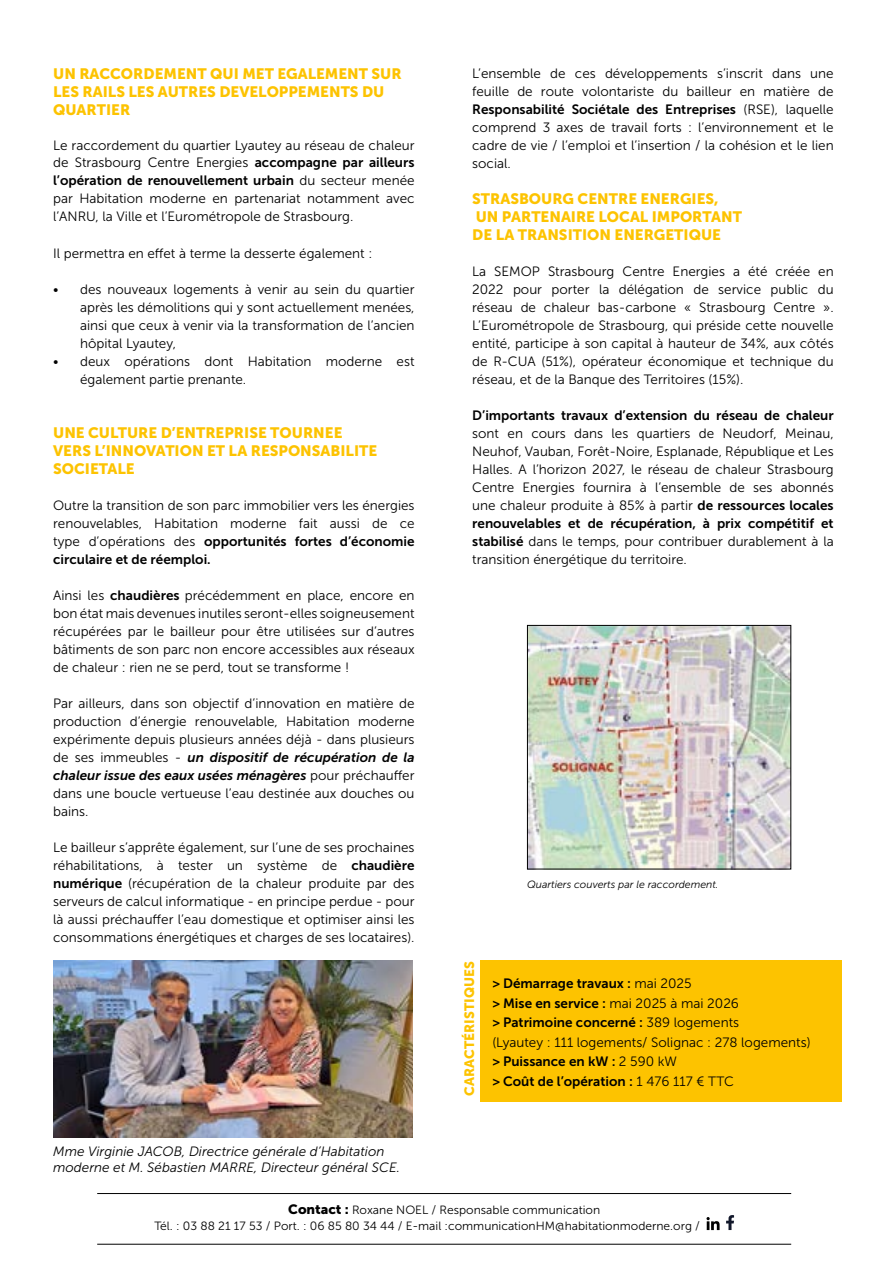
<style>
.page{position:relative;width:893px;height:1263px;background:#fff}
.page>*{position:absolute;margin:0;border:0;box-sizing:border-box;transform-origin:0 0}
.t1{font:15px/18px "Museo Sans 900";color:#fdc300}
.t2{font:13.5px/18px "Museo Sans 300";color:#000}
.t3{font:13.5px/19.5px "Museo Sans 700";color:#000}
.t4{font:italic 13.5px/18px "Museo Sans 700";color:#000}
.t5{font:italic 13.5px/16.2px "Museo Sans 300";color:#000}
.t6{font:13.5px "Museo Sans 900";color:#fdc300}
.t7{font:12px/16.5px "Museo Sans 300";color:#000}
.t8{font:italic 10.5px "Museo Sans 300";color:#000}
.s1{font-family:"Museo Sans 700"}
.s2{font-family:"Museo Sans 300"}
.s3{font-family:"Museo Sans 300";font-style:normal}
.s4{font-family:"Museo Sans 900";font-size:13.5px}
</style>
<div class="page">
<div style="left:480px;top:961px;width:362px;height:141px;background:#fdc300"></div>
<svg style="left:706px;top:1217px;width:14px;height:13px"></svg>
<svg style="left:726px;top:1215px;width:8px;height:15px"></svg>
<hr style="left:97px;top:1193px;width:694px;height:1px;background:#000">
<hr style="left:97px;top:1244px;width:694px;height:1px;background:#000">
<img style="left:54px;top:961px;width:359px;height:177px">
<img style="left:529px;top:627px;width:260px;height:240px">
<div style="left:527px;top:625px;width:264px;height:244px;border:1px solid #000"></div>
<p class="t1" style="left:53px;top:65px;width:350px">UN RACCORDEMENT QUI MET EGALEMENT SUR<br>LES RAILS LES AUTRES DEVELOPPEMENTS DU<br>QUARTIER</p>
<p class="t2" style="left:53px;top:136px;width:363px">Le raccordement du quartier Lyautey au réseau de chaleur de Strasbourg Centre Energies <span class="s1">accompagne par ailleurs</span></p>
<p class="t3" style="left:53px;top:171px;width:363px">l’opération de renouvellement urbain <span class="s2">du secteur menée</span></p>
<p class="t2" style="left:53px;top:190px;width:363px">par Habitation moderne en partenariat notamment avec l’ANRU, la Ville et l’Eurométropole de Strasbourg.</p>
<p class="t2" style="left:53px;top:244px;width:321px">Il permettra en effet à terme la desserte également :</p>
<p class="t2" style="left:80px;top:280px;width:336px;text-align:justify;text-indent:-27px">• des nouveaux logements à venir au sein du quartier après les démolitions qui y sont actuellement menées, ainsi que ceux à venir via la transformation de l’ancien hôpital Lyautey,</p>
<p class="t2" style="left:80px;top:352px;width:336px;text-indent:-27px">• deux opérations dont Habitation moderne est également partie prenante.</p>
<p class="t1" style="left:53px;top:423px;width:326px">UNE CULTURE D’ENTREPRISE TOURNEE<br>VERS L’INNOVATION ET LA RESPONSABILITE<br>SOCIETALE</p>
<p class="t2" style="left:53px;top:496px;width:363px">Outre la transition de son parc immobilier vers les énergies renouvelables, Habitation moderne fait aussi de ce</p>
<p class="t3" style="left:53px;top:532px;width:363px;line-height:18px"><span class="s2">type d’opérations des</span> opportunités fortes d’économie circulaire et de réemploi.</p>
<p class="t2" style="left:53px;top:586px;width:363px;text-align:justify">Ainsi les <span class="s1">chaudières</span> précédemment en place, encore en bon état mais devenues inutiles seront-elles soigneusement récupérées par le bailleur pour être utilisées sur d’autres bâtiments de son parc non encore accessibles aux réseaux de chaleur : rien ne se perd, tout se transforme !</p>
<p class="t2" style="left:53px;top:694px;width:363px;text-align:justify">Par ailleurs, dans son objectif d’innovation en matière de production d’énergie renouvelable, Habitation moderne expérimente depuis plusieurs années déjà - dans plusieurs</p>
<p class="t4" style="left:53px;top:748px;width:363px"><span class="s3">de ses immeubles -</span> un dispositif de récupération de la chaleur issue des eaux usées ménagères <span class="s3">pour préchauffer</span></p>
<p class="t2" style="left:53px;top:784px;width:363px">dans une boucle vertueuse l’eau destinée aux douches ou bains.</p>
<p class="t2" style="left:53px;top:838px;width:363px;text-align:justify">Le bailleur s’apprête également, sur l’une de ses prochaines réhabilitations, à tester un système de <span class="s1">chaudière numérique</span> (récupération de la chaleur produite par des serveurs de calcul informatique - en principe perdue - pour là aussi préchauffer l’eau domestique et optimiser ainsi les consommations énergétiques et charges de ses locataires).</p>
<p class="t5" style="left:53px;top:1143px;width:348px">Mme Virginie JACOB, Directrice générale d’Habitation moderne et M. Sébastien MARRE, Directeur général SCE.</p>
<p class="t2" style="left:472px;top:65px;width:363px">L’ensemble de ces développements s’inscrit dans une feuille de route volontariste du bailleur en matière de</p>
<p class="t3" style="left:472px;top:100px;width:363px">Responsabilité Sociétale des Entreprises <span class="s2">(RSE), laquelle</span></p>
<p class="t2" style="left:472px;top:119px;width:363px;text-align:justify">comprend 3 axes de travail forts : l’environnement et le cadre de vie / l’emploi et l’insertion / la cohésion et le lien social.</p>
<p class="t1" style="left:472px;top:190px;width:271px">STRASBOURG CENTRE ENERGIES,<br>UN PARTENAIRE LOCAL IMPORTANT<br>DE LA TRANSITION ENERGETIQUE</p>
<p class="t2" style="left:472px;top:263px;width:363px;text-align:justify">La SEMOP Strasbourg Centre Energies a été créée en 2022 pour porter la délégation de service public du réseau de chaleur bas-carbone « Strasbourg Centre ».<br>L’Eurométropole de Strasbourg, qui préside cette nouvelle entité, participe à son capital à hauteur de 34%, aux côtés de R-CUA (51%), opérateur économique et technique du réseau, et de la Banque des Territoires (15%).</p>
<p class="t3" style="left:472px;top:406px;width:363px">D’importants travaux d’extension du réseau de chaleur</p>
<p class="t2" style="left:472px;top:425px;width:363px;text-align:justify">sont en cours dans les quartiers de Neudorf, Meinau, Neuhof, Vauban, Forêt-Noire, Esplanade, République et Les Halles. A l’horizon 2027, le réseau de chaleur Strasbourg Centre Energies fournira à l’ensemble de ses abonnés une chaleur produite à 85% à partir <span class="s1">de ressources locales</span></p>
<p class="t3" style="left:472px;top:514px;width:363px">renouvelables et de récupération, à prix compétitif et</p>
<p class="t2" style="left:472px;top:533px;width:363px"><span class="s1">stabilisé</span> dans le temps, pour contribuer durablement à la transition énergétique du territoire.</p>
<p class="t8" style="left:527px;top:879px;width:193px">Quartiers couverts par le raccordement.</p>
<p class="t6" style="left:462px;top:1096px;width:136px;rotate:-90deg">CARACTÉRISTIQUES</p>
<p class="t3" style="left:492px;top:974px;width:248px">&gt; Démarrage travaux : <span class="s2">mai 2025<br></span>&gt; Mise en service : <span class="s2">mai 2025 à mai 2026 </span>&gt; Patrimoine concerné : <span class="s2">389 logements</span></p>
<p class="t2" style="left:492px;top:1033px;width:320px">(Lyautey : 111 logements/ Solignac : 278 logements)</p>
<p class="t3" style="left:492px;top:1052px;width:243px">&gt; Puissance en kW : <span class="s2">2 590 kW<br></span>&gt; Coût de l’opération : <span class="s2">1 476 117 € TTC</span></p>
<p class="t7" style="left:154px;top:1201px;width:547px;text-indent:134px"><span class="s4">Contact :</span> Roxane NOEL / Responsable communication<br>Tél. : 03 88 21 17 53 / Port. : 06 85 80 34 44 / E-mail :communicationHM@habitationmoderne.org /</p>
</div>
